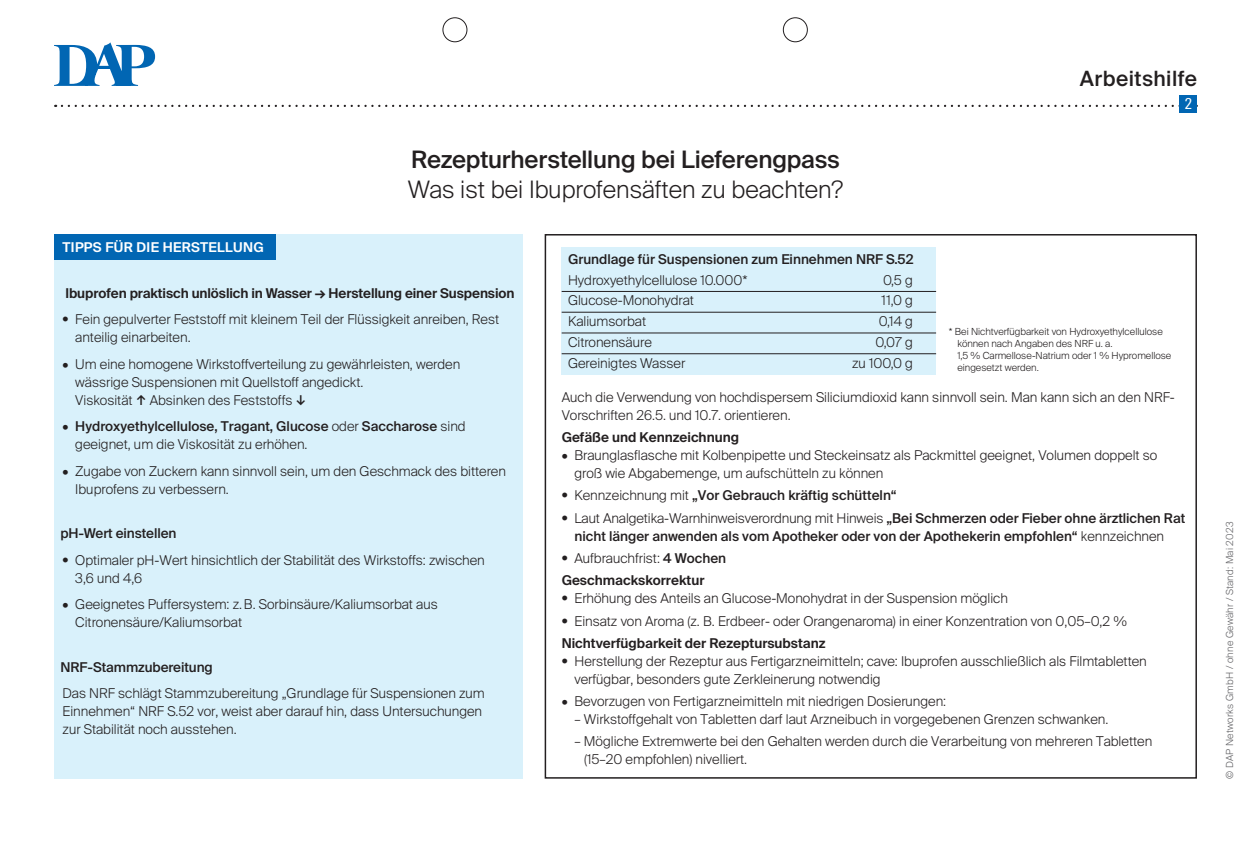
<style>
.page{position:relative;width:1251px;height:851px;background:#fff}
.page>*{position:absolute;margin:0;border:0;box-sizing:border-box;transform-origin:0 0}
.t1{font:500 24px "Suisse Intl";letter-spacing:-.01em;color:#231f20}
.t2{font:300 24px "Suisse Intl";color:#231f20}
.t3{font:500 21px "Suisse Intl";letter-spacing:.02em;color:#231f20}
.t4{font:15px "Suisse Intl Cond";color:#fff}
.t5{font:300 13.5px/18px "Suisse Intl";color:#231f20}
.t6{font:500 13.5px/18px "Suisse Intl";color:#231f20}
.t7{font:600 13.5px/22.2px "Suisse Intl";color:#231f20}
.t8{font:600 13.5px "Suisse Intl";letter-spacing:.025em;color:#fff}
.t9{font:300 9.75px/12px "Suisse Intl";color:#231f20}
.t10{font:300 9.75px "Suisse Intl";letter-spacing:.02em;color:#636366}
.s1{font-weight:500}
.s2{font-weight:300}
</style>
<div class="page">
<div style="left:442px;top:18px;width:25px;height:24px;border:1px solid #231f20;border-radius:50%"></div>
<div style="left:783px;top:18px;width:24px;height:24px;border:1px solid #231f20;border-radius:50%"></div>
<svg style="left:62px;top:105px;width:1117px;height:2px"></svg>
<svg style="left:54px;top:43px;width:101px;height:43px"></svg>
<div style="left:544px;top:234px;width:652px;height:544px;border:2px solid #231f20"></div>
<div style="left:561px;top:247px;width:374px;height:127px;background:#d9f1fb"></div>
<hr style="left:561px;top:291px;width:374px;height:1px;background:#231f20">
<hr style="left:561px;top:312px;width:374px;height:1px;background:#231f20">
<hr style="left:561px;top:332px;width:374px;height:1px;background:#231f20">
<hr style="left:561px;top:353px;width:374px;height:1px;background:#231f20">
<div style="left:54px;top:234px;width:468px;height:544px;background:#d9f1fb"></div>
<div style="left:1179px;top:96px;width:17px;height:17px;background:#0166b3"></div>
<div style="left:54px;top:234px;width:221px;height:25px;background:#0166b3"></div>
<h2 class="t3" style="left:1079px;top:66px;width:118px">Arbeitshilfe</h2>
<h1 class="t1" style="left:411px;top:145px;width:430px">Rezepturherstellung bei Lieferengpass</h1>
<h1 class="t2" style="left:408px;top:175px;width:436px">Was ist bei Ibuprofensäften zu beachten?</h1>
<p class="t4" style="left:1184px;top:95px;width:9px">2</p>
<p class="t8" style="left:63px;top:239px;width:203px">TIPPS FÜR DIE HERSTELLUNG</p>
<p class="t7" style="left:65px;top:281px;width:450px">Ibuprofen praktisch unlöslich in Wasser → Herstellung einer Suspension</p>
<p class="t5" style="left:75px;top:310px;width:425px;text-indent:-13px">• Fein gepulverter Feststoff mit kleinem Teil der Flüssigkeit anreiben, Rest anteilig einarbeiten.</p>
<p class="t5" style="left:75px;top:355px;width:386px;text-indent:-13px">• Um eine homogene Wirkstoffverteilung zu gewährleisten, werden wässrige Suspensionen mit Quellstoff angedickt.<br>Viskosität <span class="s1">↑</span> Absinken des Feststoffs <span class="s1">↓</span></p>
<p class="t6" style="left:75px;top:417px;width:392px;text-indent:-13px"><span class="s2">•</span> Hydroxyethylcellulose, Tragant, Glucose <span class="s2">oder</span> Saccharose <span class="s2">sind geeignet, um die Viskosität zu erhöhen.</span></p>
<p class="t5" style="left:75px;top:462px;width:432px;text-indent:-13px">• Zugabe von Zuckern kann sinnvoll sein, um den Geschmack des bitteren<br>Ibuprofens zu verbessern.</p>
<p class="t6" style="left:60px;top:524px;width:118px">pH-Wert einstellen</p>
<p class="t5" style="left:75px;top:551px;width:411px;text-indent:-13px">• Optimaler pH-Wert hinsichtlich der Stabilität des Wirkstoffs: zwischen<br>3,6 und 4,6</p>
<p class="t5" style="left:75px;top:595px;width:364px;text-indent:-13px">• Geeignetes Puffersystem: z.B. Sorbinsäure/Kaliumsorbat aus<br>Citronensäure/Kaliumsorbat</p>
<p class="t6" style="left:60px;top:658px;width:154px">NRF-Stammzubereitung</p>
<p class="t5" style="left:63px;top:684px;width:423px">Das NRF schlägt Stammzubereitung „Grundlage für Suspensionen zum<br>Einnehmen“ NRF S.52 vor, weist aber darauf hin, dass Untersuchungen zur Stabilität noch ausstehen.</p>
<p class="t6" style="left:568px;top:250px;width:347px">Grundlage für Suspensionen zum Einnehmen NRF S.52</p>
<p class="t5" style="left:568px;top:271px;width:181px">Hydroxyethylcellulose 10.000*</p>
<p class="t5" style="left:882px;top:271px;width:31px">0,5 g</p>
<p class="t5" style="left:568px;top:292px;width:127px">Glucose-Monohydrat</p>
<p class="t5" style="left:881px;top:292px;width:33px">11,0 g</p>
<p class="t5" style="left:568px;top:312px;width:80px">Kaliumsorbat</p>
<p class="t5" style="left:878px;top:312px;width:36px">0,14 g</p>
<p class="t5" style="left:568px;top:333px;width:85px">Citronensäure</p>
<p class="t5" style="left:875px;top:333px;width:39px">0,07 g</p>
<p class="t5" style="left:568px;top:354px;width:119px">Gereinigtes Wasser</p>
<p class="t5" style="left:851px;top:354px;width:62px">zu 100,0 g</p>
<p class="t9" style="left:957px;top:326px;width:215px;text-indent:-9px">* Bei Nichtverfügbarkeit von Hydroxyethylcellulose können nach Angaben des NRF u. a.<br>1,5 % Carmellose-Natrium oder 1 % Hypromellose eingesetzt werden.</p>
<p class="t5" style="left:561px;top:388px;width:614px">Auch die Verwendung von hochdispersem Siliciumdioxid kann sinnvoll sein. Man kann sich an den NRF-<br>Vorschriften 26.5. und 10.7. orientieren.</p>
<p class="t7" style="left:561px;top:426px;width:179px">Gefäße und Kennzeichnung</p>
<p class="t5" style="left:574px;top:446px;width:584px;text-indent:-13px">• Braunglasflasche mit Kolbenpipette und Steckeinsatz als Packmittel geeignet, Volumen doppelt so groß wie Abgabemenge, um aufschütteln zu können</p>
<p class="t6" style="left:561px;top:486px;width:336px"><span class="s2">• Kennzeichnung mit</span> „Vor Gebrauch kräftig schütteln“</p>
<p class="t6" style="left:574px;top:509px;width:612px;text-indent:-13px"><span class="s2">• Laut Analgetika-Warnhinweisverordnung mit Hinweis</span> „Bei Schmerzen oder Fieber ohne ärztlichen Rat nicht länger anwenden als vom Apotheker oder von der Apothekerin empfohlen“ <span class="s2">kennzeichnen</span></p>
<p class="t7" style="left:561px;top:547px;width:166px"><span class="s2">• Aufbrauchfrist:</span> <span class="s1">4 Wochen<br></span>Geschmackskorrektur</p>
<p class="t5" style="left:561px;top:589px;width:447px">• Erhöhung des Anteils an Glucose-Monohydrat in der Suspension möglich</p>
<p class="t5" style="left:561px;top:611px;width:567px">• Einsatz von Aroma (z. B. Erdbeer- oder Orangenaroma) in einer Konzentration von 0,05–0,2 %</p>
<p class="t7" style="left:561px;top:632px;width:265px">Nichtverfügbarkeit der Rezeptursubstanz</p>
<p class="t5" style="left:574px;top:652px;width:573px;text-indent:-13px">• Herstellung der Rezeptur aus Fertigarzneimitteln; cave: Ibuprofen ausschließlich als Filmtabletten verfügbar, besonders gute Zerkleinerung notwendig</p>
<p class="t5" style="left:561px;top:692px;width:386px">• Bevorzugen von Fertigarzneimitteln mit niedrigen Dosierungen:</p>
<p class="t5" style="left:574px;top:710px;width:535px">– Wirkstoffgehalt von Tabletten darf laut Arzneibuch in vorgegebenen Grenzen schwanken.</p>
<p class="t5" style="left:584px;top:732px;width:569px;text-indent:-10px">– Mögliche Extremwerte bei den Gehalten werden durch die Verarbeitung von mehreren Tabletten (15–20 empfohlen) nivelliert.</p>
<p class="t10" style="left:1223px;top:778px;width:258px;rotate:-90deg">© DAP Networks GmbH / ohne Gewähr / Stand: Mai 2023</p>
</div>
